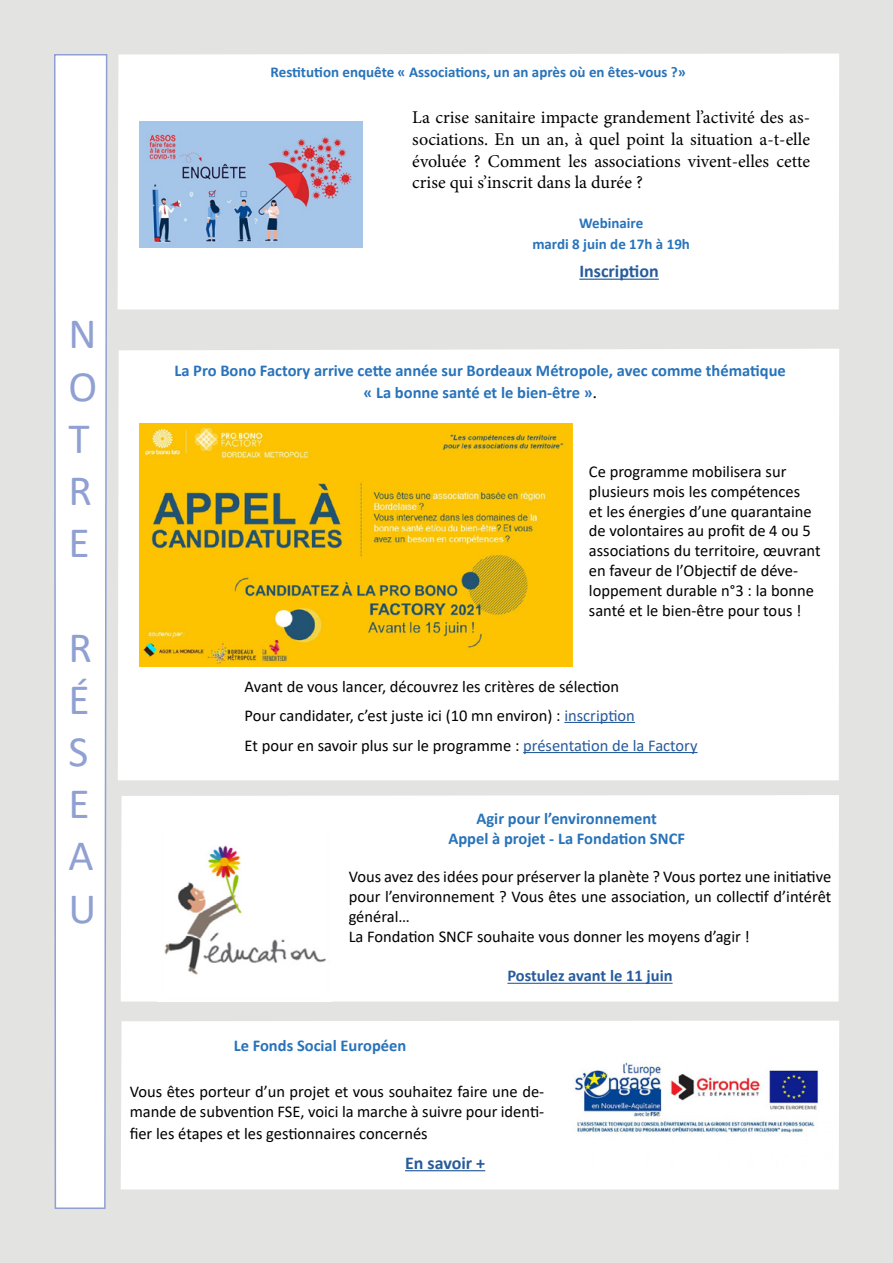
<style>
.page{position:relative;width:893px;height:1263px;background:#fff}
.page>*{position:absolute;margin:0;border:0;box-sizing:border-box;transform-origin:0 0}
.t1{font:43.5px/52.2px "Calibri";color:#90a0d2}
.t2{font:18px/21.6px "Minion Pro";color:#000;text-align:justify}
.t3{font:700 18px "Calibri";color:#275b9b}
.t4{font:16.5px/19.8px "Calibri";color:#000}
.t5{font:700 16.5px/19.8px "Calibri";color:#2873ba;text-align:center}
.t6{font:700 16.5px "Calibri";color:#275b9b}
.t7{font:700 15px/21.6px "Calibri";color:#2873ba;text-align:center}
.s1{font-family:"Minion Pro";font-weight:400;font-size:18px;color:#000}
.s2{color:#275b9b}
</style>
<div class="page">
<div style="left:0;top:0;width:893px;height:1262px;background:#e3e3e2"></div>
<svg style="left:54px;top:54px;width:54px;height:1155px;background:#f5f6fa"></svg>
<div style="left:118px;top:54px;width:721px;height:255px;background:#fff"></div>
<div style="left:118px;top:349px;width:721px;height:431px;background:#fff"></div>
<div style="left:121px;top:795px;width:718px;height:206px;background:#fff"></div>
<div style="left:121px;top:1020px;width:718px;height:169px;background:#fff"></div>
<img style="left:140px;top:121px;width:223px;height:126px">
<img style="left:157px;top:827px;width:175px;height:174px">
<hr style="left:507px;top:983px;width:166px;height:1px;background:#275b9b">
<hr style="left:579px;top:279px;width:80px;height:1px;background:#275b9b">
<img style="left:567px;top:1038px;width:264px;height:134px">
<hr style="left:405px;top:1170px;width:80px;height:1px;background:#275b9b">
<img style="left:140px;top:423px;width:432px;height:244px">
<hr style="left:564px;top:722px;width:71px;height:1px;background:#275b9b">
<hr style="left:523px;top:752px;width:175px;height:1px;background:#275b9b">
<h1 class="t1" style="left:69px;top:307px;width:30px">N<br>O<br>T<br>R<br>E</h1>
<h1 class="t1" style="left:69px;top:620px;width:29px">R<br>É<br>S<br>E<br>A<br>U</h1>
<p class="t7" style="left:271px;top:61px;width:417px">Restitution enquête « Associations, un an après où en êtes-vous ?»</p>
<p class="t2" style="left:412px;top:107px;width:399px">La crise sanitaire impacte grandement l’activité des as&shy;sociations. En un an, à quel point la situation a-t-elle évoluée ? Comment les associations vivent-elles cette crise qui s’inscrit dans la durée ?</p>
<p class="t7" style="left:532px;top:212px;width:159px">Webinaire<br>mardi 8 juin de 17h à 19h</p>
<p class="t3" style="left:579px;top:258px;width:81px">Inscription</p>
<p class="t5" style="left:174px;top:359px;width:613px;line-height:21.6px">La Pro Bono Factory arrive cette année sur Bordeaux Métropole, avec comme thématique « La bonne santé et le bien-être »<span class="s1">.</span></p>
<p class="t4" style="left:589px;top:461px;width:233px">Ce programme mobilisera sur plusieurs mois les compétences<br>et les énergies d’une quarantaine de volontaires au profit de 4 ou 5 associations du territoire, œuvrant en faveur de l’Objectif de déve&shy;loppement durable n°3 : la bonne santé et le bien-être pour tous !</p>
<p class="t4" style="left:245px;top:672px;width:392px;line-height:28.3px">Avant de vous lancer, découvrez les critères de sélection<br>Pour candidater, c’est juste ici (10 mn environ) : <span class="s2">inscription</span></p>
<p class="t4" style="left:245px;top:735px;width:455px">Et pour en savoir plus sur le programme : <span class="s2">présentation de la Factory</span></p>
<p class="t5" style="left:448px;top:809px;width:238px">Agir pour l’environnement<br>Appel à projet - La Fondation SNCF</p>
<p class="t4" style="left:349px;top:867px;width:484px">Vous avez des idées pour préserver la planète ? Vous portez une initiative pour l’environnement ? Vous êtes une association, un collectif d’intérêt général…<br>La Fondation SNCF souhaite vous donner les moyens d’agir !</p>
<p class="t6" style="left:507px;top:964px;width:167px">Postulez avant le 11 juin</p>
<p class="t5" style="left:234px;top:1035px;width:174px">Le Fonds Social Européen</p>
<p class="t4" style="left:130px;top:1082px;width:416px">Vous êtes porteur d’un projet et vous souhaitez faire une de&shy;mande de subvention FSE, voici la marche à suivre pour identi-</p>
<p class="t4" style="left:130px;top:1123px;width:300px">fier les étapes et les gestionnaires concernés</p>
<p class="t3" style="left:405px;top:1150px;width:82px">En savoir +</p>
</div>
